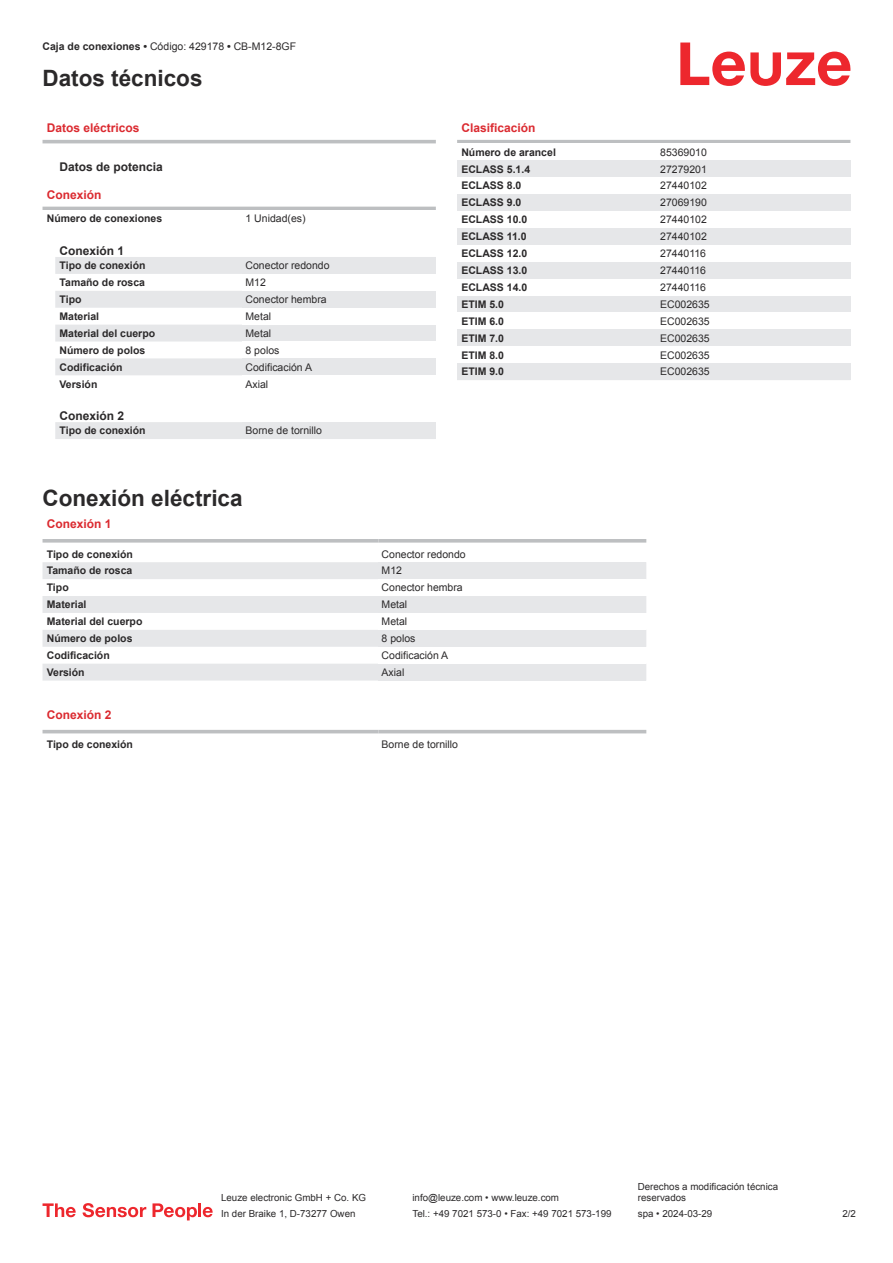
<style>
.page{position:relative;width:893px;height:1263px;background:#fff}
.page>*{position:absolute;margin:0;border:0;box-sizing:border-box;transform-origin:0 0}
.t1{font:700 22.5px "Arial";color:#2b292a}
.t2{font:700 12px "Arial";color:#db2a30}
.t3{font:700 12px "Arial";color:#2b292a}
.t4{font:700 10.5px "Arial";color:#2b292a}
.t5{font:10.5px "Arial";color:#2b292a}
.t6{font:9.75px/11.7px "Arial";color:#2b292a}
.s1{font-weight:700}
</style>
<div class="page">
<svg style="left:680px;top:43px;width:170px;height:43px"></svg>
<svg style="left:55px;top:257px;width:187px;height:182px"></svg>
<hr style="left:43px;top:140px;width:393px;height:3px;background:#bdbfc1">
<hr style="left:43px;top:207px;width:393px;height:3px;background:#bdbfc1">
<div style="left:242px;top:257px;width:194px;height:17px;background:#e6e7e9"></div>
<div style="left:242px;top:291px;width:194px;height:17px;background:#e6e7e9"></div>
<div style="left:242px;top:325px;width:194px;height:16px;background:#e6e7e9"></div>
<div style="left:242px;top:358px;width:194px;height:17px;background:#e6e7e9"></div>
<div style="left:242px;top:422px;width:194px;height:17px;background:#e6e7e9"></div>
<svg style="left:43px;top:562px;width:335px;height:118px;fill:#e6e7e9"></svg>
<svg style="left:43px;top:539px;width:335px;height:4px"></svg>
<svg style="left:378px;top:539px;width:268px;height:4px"></svg>
<div style="left:378px;top:562px;width:268px;height:17px;background:#e6e7e9"></div>
<div style="left:378px;top:596px;width:268px;height:17px;background:#e6e7e9"></div>
<div style="left:378px;top:630px;width:268px;height:17px;background:#e6e7e9"></div>
<div style="left:378px;top:664px;width:268px;height:16px;background:#e6e7e9"></div>
<svg style="left:43px;top:733px;width:603px;height:1px"></svg>
<hr style="left:43px;top:730px;width:335px;height:3px;background:#bdbfc1">
<hr style="left:378px;top:730px;width:268px;height:3px;background:#bdbfc1">
<hr style="left:457px;top:140px;width:393px;height:3px;background:#bdbfc1">
<div style="left:457px;top:160px;width:200px;height:17px;background:#e6e7e9"></div>
<div style="left:657px;top:160px;width:193px;height:17px;background:#e6e7e9"></div>
<div style="left:457px;top:194px;width:200px;height:17px;background:#e6e7e9"></div>
<div style="left:657px;top:194px;width:193px;height:17px;background:#e6e7e9"></div>
<div style="left:457px;top:228px;width:200px;height:17px;background:#e6e7e9"></div>
<div style="left:657px;top:228px;width:193px;height:17px;background:#e6e7e9"></div>
<div style="left:457px;top:262px;width:200px;height:17px;background:#e6e7e9"></div>
<div style="left:657px;top:262px;width:193px;height:17px;background:#e6e7e9"></div>
<div style="left:457px;top:296px;width:200px;height:16px;background:#e6e7e9"></div>
<div style="left:657px;top:296px;width:193px;height:16px;background:#e6e7e9"></div>
<div style="left:457px;top:329px;width:200px;height:17px;background:#e6e7e9"></div>
<div style="left:657px;top:329px;width:193px;height:17px;background:#e6e7e9"></div>
<div style="left:457px;top:363px;width:200px;height:17px;background:#e6e7e9"></div>
<div style="left:657px;top:363px;width:193px;height:17px;background:#e6e7e9"></div>
<svg style="left:43px;top:1203px;width:33px;height:14px"></svg>
<svg style="left:83px;top:1203px;width:63px;height:14px"></svg>
<svg style="left:153px;top:1203px;width:44px;height:17px"></svg>
<hr style="left:198px;top:1203px;width:3px;height:14px;background:#ed272d">
<svg style="left:203px;top:1207px;width:10px;height:10px"></svg>
<p class="t5" style="left:43px;top:43px;width:255px"><span class="s1">Caja de conexiones •</span> Código: 429178 <span class="s1">•</span> CB-M12-8GF</p>
<h1 class="t1" style="left:43px;top:70px;width:162px">Datos técnicos</h1>
<p class="t2" style="left:47px;top:123px;width:94px">Datos eléctricos</p>
<p class="t3" style="left:60px;top:162px;width:105px">Datos de potencia</p>
<p class="t2" style="left:47px;top:190px;width:56px">Conexión</p>
<p class="t4" style="left:47px;top:215px;width:117px">Número de conexiones</p>
<p class="t5" style="left:246px;top:215px;width:62px">1 Unidad(es)</p>
<p class="t3" style="left:60px;top:246px;width:66px">Conexión 1</p>
<p class="t4" style="left:60px;top:262px;width:88px">Tipo de conexión</p>
<p class="t5" style="left:246px;top:262px;width:86px">Conector redondo</p>
<p class="t4" style="left:60px;top:278px;width:87px">Tamaño de rosca</p>
<p class="t5" style="left:246px;top:278px;width:22px">M12</p>
<p class="t4" style="left:60px;top:295px;width:23px">Tipo</p>
<p class="t5" style="left:246px;top:295px;width:83px">Conector hembra</p>
<p class="t4" style="left:60px;top:312px;width:41px">Material</p>
<p class="t5" style="left:246px;top:312px;width:27px">Metal</p>
<p class="t4" style="left:60px;top:329px;width:97px">Material del cuerpo</p>
<p class="t5" style="left:246px;top:329px;width:27px">Metal</p>
<p class="t4" style="left:60px;top:346px;width:87px">Número de polos</p>
<p class="t5" style="left:246px;top:346px;width:35px">8 polos</p>
<p class="t4" style="left:60px;top:363px;width:65px">Codificación</p>
<p class="t5" style="left:246px;top:363px;width:68px">Codificación A</p>
<p class="t4" style="left:60px;top:380px;width:39px">Versión</p>
<p class="t5" style="left:246px;top:380px;width:24px">Axial</p>
<p class="t3" style="left:60px;top:411px;width:66px">Conexión 2</p>
<p class="t4" style="left:60px;top:427px;width:88px">Tipo de conexión</p>
<p class="t5" style="left:246px;top:427px;width:78px">Borne de tornillo</p>
<p class="t2" style="left:461px;top:123px;width:76px">Clasificación</p>
<p class="t4" style="left:461px;top:148px;width:96px">Número de arancel</p>
<p class="t5" style="left:660px;top:148px;width:48px">85369010</p>
<p class="t4" style="left:461px;top:165px;width:70px">ECLASS 5.1.4</p>
<p class="t5" style="left:660px;top:165px;width:48px">27279201</p>
<p class="t4" style="left:461px;top:182px;width:62px">ECLASS 8.0</p>
<p class="t5" style="left:660px;top:182px;width:48px">27440102</p>
<p class="t4" style="left:461px;top:199px;width:62px">ECLASS 9.0</p>
<p class="t5" style="left:660px;top:199px;width:48px">27069190</p>
<p class="t4" style="left:461px;top:216px;width:67px">ECLASS 10.0</p>
<p class="t5" style="left:660px;top:216px;width:48px">27440102</p>
<p class="t4" style="left:461px;top:233px;width:67px">ECLASS 11.0</p>
<p class="t5" style="left:660px;top:232px;width:48px">27440102</p>
<p class="t4" style="left:461px;top:249px;width:67px">ECLASS 12.0</p>
<p class="t5" style="left:660px;top:249px;width:47px">27440116</p>
<p class="t4" style="left:461px;top:266px;width:67px">ECLASS 13.0</p>
<p class="t5" style="left:660px;top:266px;width:47px">27440116</p>
<p class="t4" style="left:461px;top:283px;width:67px">ECLASS 14.0</p>
<p class="t5" style="left:660px;top:283px;width:47px">27440116</p>
<p class="t4" style="left:461px;top:300px;width:44px">ETIM 5.0</p>
<p class="t5" style="left:660px;top:300px;width:51px">EC002635</p>
<p class="t4" style="left:461px;top:317px;width:44px">ETIM 6.0</p>
<p class="t5" style="left:660px;top:317px;width:51px">EC002635</p>
<p class="t4" style="left:461px;top:334px;width:44px">ETIM 7.0</p>
<p class="t5" style="left:660px;top:334px;width:51px">EC002635</p>
<p class="t4" style="left:461px;top:351px;width:44px">ETIM 8.0</p>
<p class="t5" style="left:660px;top:351px;width:51px">EC002635</p>
<p class="t4" style="left:461px;top:368px;width:44px">ETIM 9.0</p>
<p class="t5" style="left:660px;top:368px;width:51px">EC002635</p>
<h1 class="t1" style="left:43px;top:490px;width:202px">Conexión eléctrica</h1>
<p class="t2" style="left:47px;top:519px;width:66px">Conexión 1</p>
<p class="t4" style="left:47px;top:550px;width:88px">Tipo de conexión</p>
<p class="t5" style="left:382px;top:550px;width:86px">Conector redondo</p>
<p class="t4" style="left:47px;top:567px;width:87px">Tamaño de rosca</p>
<p class="t5" style="left:382px;top:567px;width:22px">M12</p>
<p class="t4" style="left:47px;top:584px;width:23px">Tipo</p>
<p class="t5" style="left:382px;top:584px;width:83px">Conector hembra</p>
<p class="t4" style="left:47px;top:601px;width:41px">Material</p>
<p class="t5" style="left:382px;top:601px;width:27px">Metal</p>
<p class="t4" style="left:47px;top:617px;width:97px">Material del cuerpo</p>
<p class="t5" style="left:382px;top:617px;width:27px">Metal</p>
<p class="t4" style="left:47px;top:634px;width:87px">Número de polos</p>
<p class="t5" style="left:382px;top:634px;width:35px">8 polos</p>
<p class="t4" style="left:47px;top:651px;width:65px">Codificación</p>
<p class="t5" style="left:382px;top:651px;width:68px">Codificación A</p>
<p class="t4" style="left:47px;top:668px;width:39px">Versión</p>
<p class="t5" style="left:382px;top:668px;width:24px">Axial</p>
<p class="t2" style="left:47px;top:710px;width:66px">Conexión 2</p>
<p class="t4" style="left:47px;top:741px;width:88px">Tipo de conexión</p>
<p class="t5" style="left:382px;top:741px;width:78px">Borne de tornillo</p>
<p class="t6" style="left:221px;top:1193px;width:146px">Leuze electronic GmbH + Co. KG</p>
<p class="t6" style="left:412px;top:1193px;width:148px">info@leuze.com • www.leuze.com</p>
<p class="t6" style="left:638px;top:1181px;width:142px">Derechos a modificación técnica reservados</p>
<p class="t6" style="left:221px;top:1209px;width:136px">In der Braike 1, D-73277 Owen</p>
<p class="t6" style="left:412px;top:1209px;width:201px">Tel.: +49 7021 573-0 • Fax: +49 7021 573-199</p>
<p class="t6" style="left:638px;top:1209px;width:76px">spa • 2024-03-29</p>
<p class="t6" style="left:842px;top:1209px;width:15px">2 /2</p>
</div>
